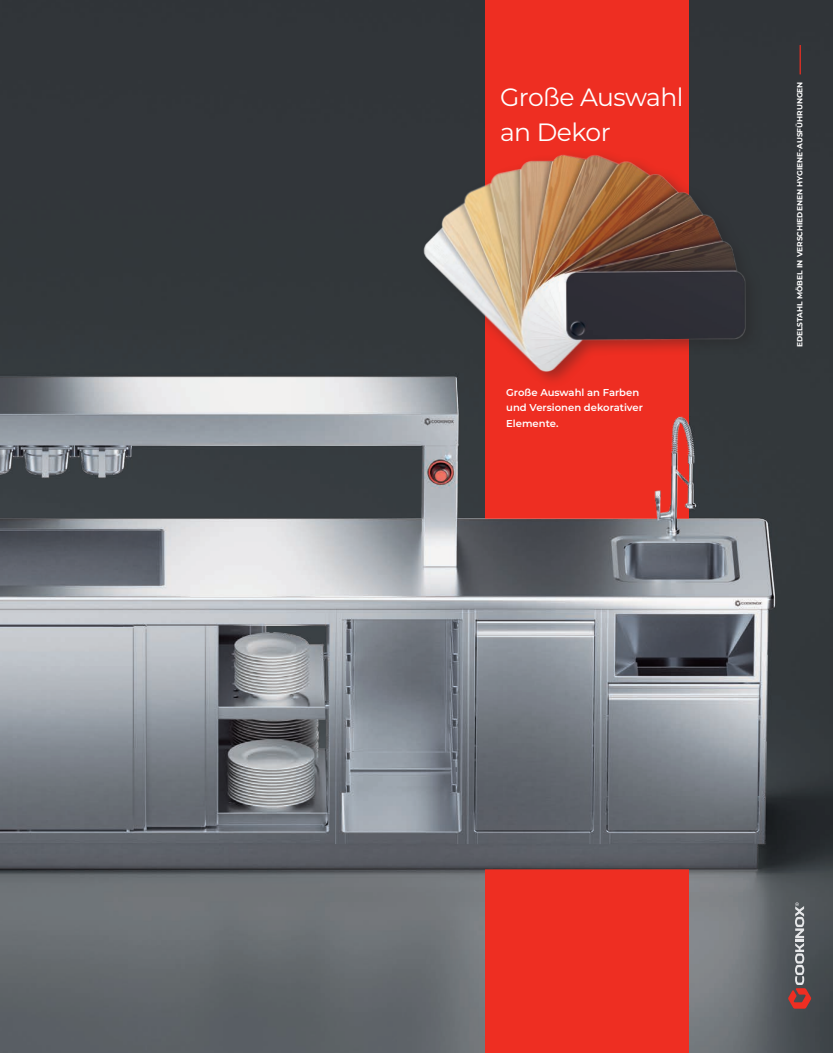
<style>
.page{position:relative;width:833px;height:1053px;background:#fff}
.page>*{position:absolute;margin:0;border:0;box-sizing:border-box;transform-origin:0 0}
.t1{font:25px/35px "Montserrat";letter-spacing:-.02em;color:#fff}
.t2{font:600 10px/15.8px "Montserrat";color:#fff}
.t3{font:700 7.5px "Montserrat";color:#fff}
</style>
<div class="page">
<img style="left:0;top:0;width:833px;height:1052px">
<svg style="left:485px;top:0;width:204px;height:1052px;background:#b3514e"></svg>
<img style="left:407px;top:83px;width:361px;height:308px">
<hr style="left:799px;top:45px;width:2px;height:29px;background:#ee2e22">
<svg style="left:788px;top:902px;width:23px;height:106px;background:#766568"></svg>
<h1 class="t1" style="left:500px;top:78px;width:185px">Große Auswahl an Dekor</h1>
<p class="t2" style="left:506px;top:383px;width:138px">Große Auswahl an Farben und Versionen dekorativer<br>Elemente.</p>
<p class="t3" style="left:794px;top:347px;width:267px;rotate:-90deg">EDELSTAHL MÖBEL IN VERSCHIEDENEN HYGIENE-AUSFÜHRUNGEN</p>
</div>
